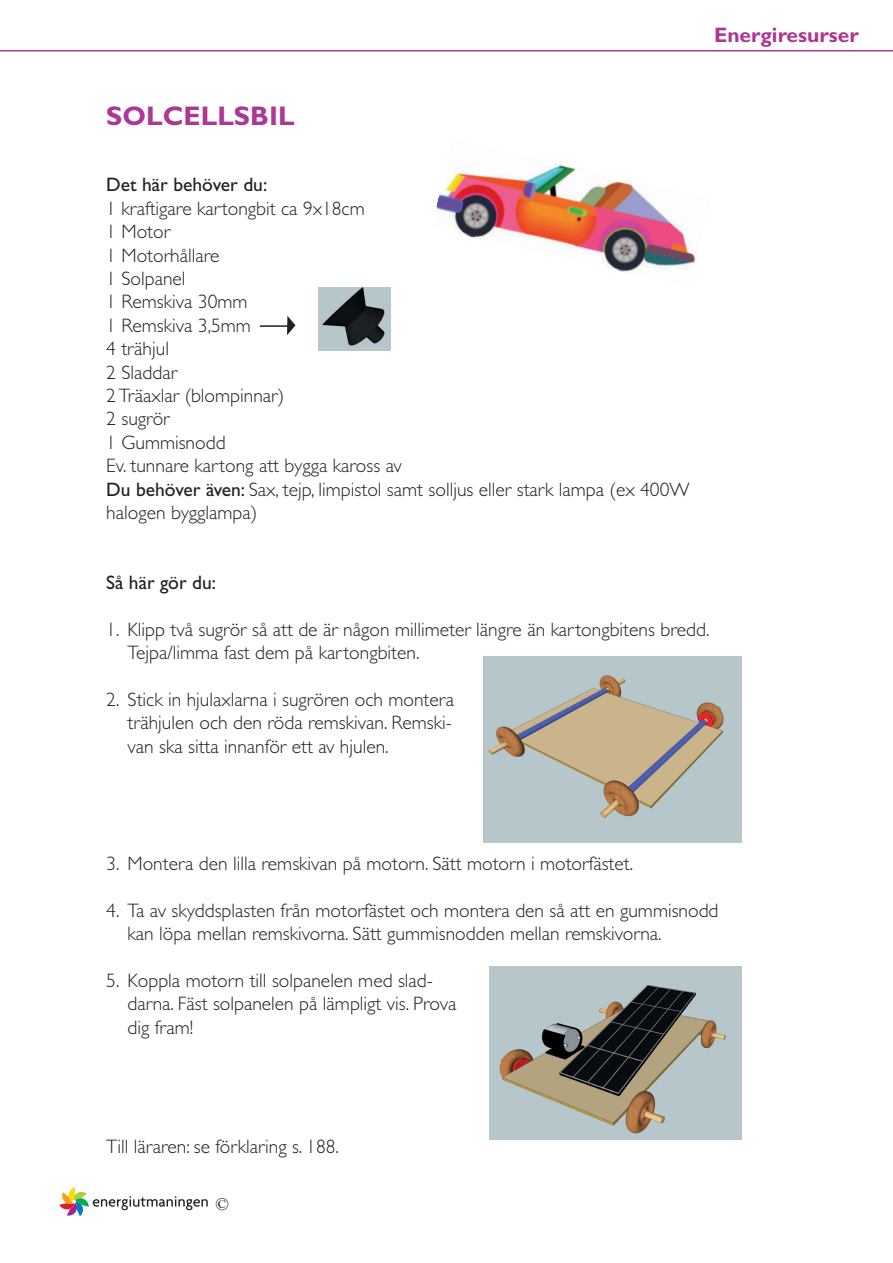
<style>
.page{position:relative;width:893px;height:1263px;background:#fff}
.page>*{position:absolute;margin:0;border:0;box-sizing:border-box;transform-origin:0 0}
.t1{font:700 27px "Gill Sans Std";color:#ac3795}
.t2{font:700 21px "Gill Sans Std";color:#ac3795}
.t3{font:300 19.5px/23.4px "Gill Sans Std";color:#231f20}
.t4{font:19.5px "Gill Sans Std";color:#231f20}
.t5{font:17.7px "Garamond";color:#231f20}
.s1{font-weight:400}
</style>
<div class="page">
<svg style="left:59px;top:1187px;width:149px;height:29px"></svg>
<hr style="left:0;top:50px;width:893px;height:2px;background:#ac3795">
<img style="left:483px;top:657px;width:258px;height:185px">
<img style="left:490px;top:966px;width:251px;height:174px">
<img style="left:319px;top:287px;width:72px;height:64px">
<img style="left:436px;top:163px;width:261px;height:111px">
<svg style="left:287px;top:316px;width:8px;height:19px"></svg>
<hr style="left:260px;top:325px;width:29px;height:2px;background:#231f20">
<h1 class="t1" style="left:106px;top:100px;width:190px">SOLCELLSBIL</h1>
<p class="t4" style="left:106px;top:178px;width:163px">Det här behöver du:</p>
<p class="t3" style="left:106px;top:199px;width:585px">1 kraftigare kartongbit ca 9x18cm<br>1 Motor<br>1 Motorhållare<br>1 Solpanel<br>1 Remskiva 30mm<br>1 Remskiva 3,5mm<br>4 trähjul<br>2 Sladdar<br>2 Träaxlar (blompinnar)<br>2 sugrör<br>1 Gummisnodd<br>Ev. tunnare kartong att bygga kaross av<br><span class="s1">Du behöver även:</span> Sax, tejp, limpistol samt solljus eller stark lampa (ex 400W halogen bygglampa)</p>
<p class="t2" style="left:714px;top:23px;width:146px">Energiresurser</p>
<p class="t4" style="left:106px;top:575px;width:111px">Så här gör du:</p>
<p class="t3" style="left:128px;top:620px;width:583px;text-indent:-21px">1. Klipp två sugrör så att de är någon millimeter längre än kartongbitens bredd.<br>Tejpa/limma fast dem på kartongbiten.</p>
<p class="t3" style="left:128px;top:690px;width:328px;text-align:justify;text-indent:-21px">2. Stick in hjulaxlarna i sugrören och montera trähjulen och den röda remskivan. Remski&shy;van ska sitta innanför ett av hjulen.</p>
<p class="t3" style="left:106px;top:854px;width:528px">3. Montera den lilla remskivan på motorn. Sätt motorn i motorfästet.</p>
<p class="t3" style="left:128px;top:900px;width:592px;text-indent:-21px">4. Ta av skyddsplasten från motorfästet och montera den så att en gummisnodd kan löpa mellan remskivorna. Sätt gummisnodden mellan remskivorna.</p>
<p class="t3" style="left:128px;top:970px;width:330px;text-indent:-21px">5. Koppla motorn till solpanelen med slad&shy;darna. Fäst solpanelen på lämpligt vis. Prova dig fram!</p>
<p class="t3" style="left:106px;top:1137px;width:234px">Till läraren: se förklaring s. 188.</p>
<p class="t5" style="left:215px;top:1195px;width:15px">©</p>
</div>
